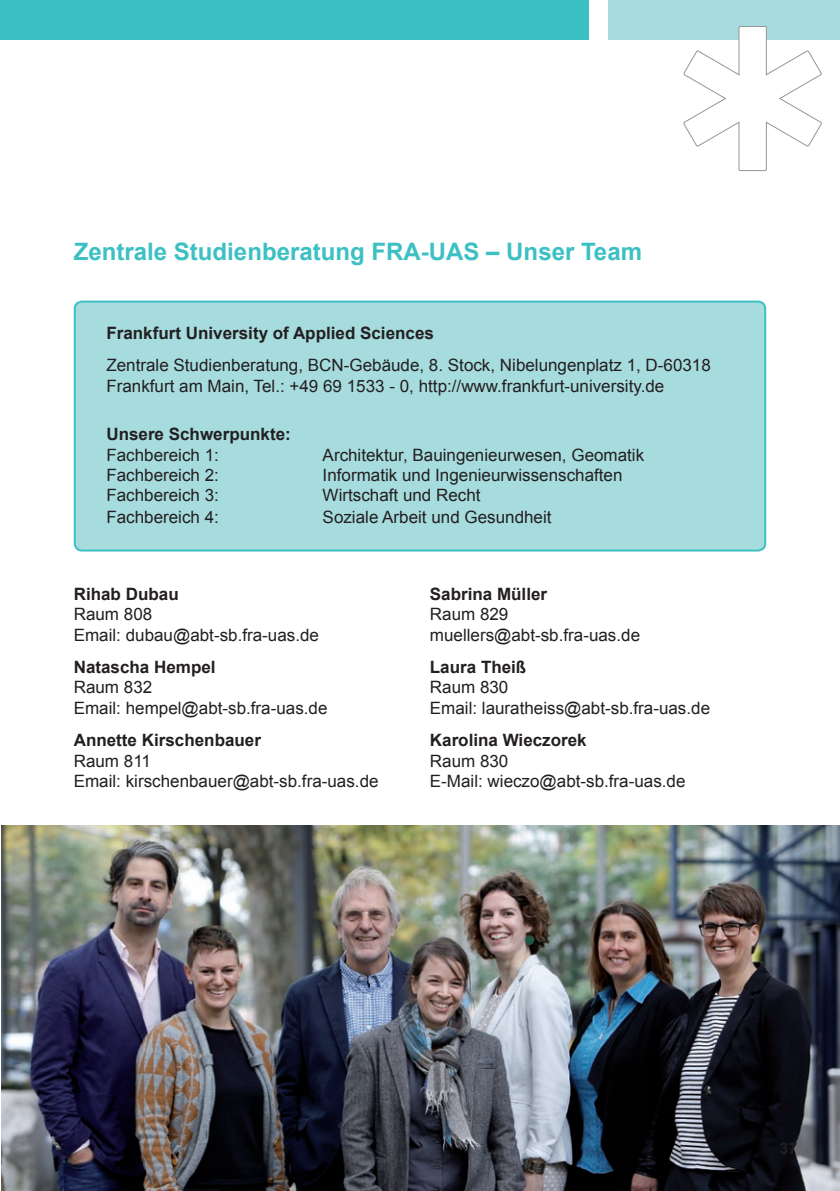
<style>
.page{position:relative;width:840px;height:1191px;background:#fff}
.page>*{position:absolute;margin:0;border:0;box-sizing:border-box;transform-origin:0 0}
.t1{font:700 24px "Arial";color:#3cc0c4}
.t2{font:17px/20.4px "Arial";color:#231f20}
.t3{font:700 17px "Arial";color:#231f20}
.t4{font:700 16px "Arial";color:#231f20}
</style>
<div class="page">
<div style="left:75px;top:301px;width:689px;height:249px;background:#a7dcdf;border-radius:7px"></div>
<div style="left:74px;top:300px;width:691px;height:251px;border:2px solid #3cc0c4;border-radius:7px"></div>
<div style="left:0;top:0;width:587px;height:40px;background:#3cc0c4"></div>
<div style="left:607px;top:0;width:232px;height:40px;background:#a7dcdf"></div>
<img style="left:1px;top:825px;width:838px;height:366px">
<svg style="left:683px;top:26px;width:139px;height:145px"></svg>
<h1 class="t1" style="left:74px;top:235px;width:569px">Zentrale Studienberatung FRA-UAS – Unser Team</h1>
<p class="t3" style="left:106px;top:322px;width:329px">Frankfurt University of Applied Sciences</p>
<p class="t2" style="left:106px;top:355px;width:605px">Zentrale Studienberatung, BCN-Gebäude, 8. Stock, Nibelungenplatz 1, D-60318<br>Frankfurt am Main, Tel.: +49 69 1533 - 0, http://www.frankfurt-university.de</p>
<p class="t3" style="left:106px;top:423px;width:186px">Unsere Schwerpunkte:</p>
<p class="t2" style="left:106px;top:444px;width:114px">Fachbereich 1:</p>
<p class="t2" style="left:322px;top:444px;width:323px">Architektur, Bauingenieurwesen, Geomatik</p>
<p class="t2" style="left:106px;top:465px;width:114px">Fachbereich 2:</p>
<p class="t2" style="left:322px;top:465px;width:301px">Informatik und Ingenieurwissenschaften</p>
<p class="t2" style="left:106px;top:485px;width:114px">Fachbereich 3:</p>
<p class="t2" style="left:322px;top:485px;width:159px">Wirtschaft und Recht</p>
<p class="t2" style="left:106px;top:507px;width:114px">Fachbereich 4:</p>
<p class="t2" style="left:322px;top:507px;width:230px">Soziale Arbeit und Gesundheit</p>
<p class="t3" style="left:74px;top:582px;width:106px">Rihab Dubau</p>
<p class="t2" style="left:74px;top:604px;width:246px">Raum 808<br>Email: dubau@abt-sb.fra-uas.de</p>
<p class="t3" style="left:74px;top:656px;width:143px">Natascha Hempel</p>
<p class="t2" style="left:74px;top:677px;width:255px">Raum 832<br>Email: hempel@abt-sb.fra-uas.de</p>
<p class="t3" style="left:74px;top:729px;width:189px">Annette Kirschenbauer</p>
<p class="t2" style="left:74px;top:750px;width:306px">Raum 811<br>Email: kirschenbauer@abt-sb.fra-uas.de</p>
<p class="t3" style="left:429px;top:582px;width:119px">Sabrina Müller</p>
<p class="t2" style="left:429px;top:604px;width:212px">Raum 829 muellers@abt-sb.fra-uas.de</p>
<p class="t3" style="left:429px;top:656px;width:98px">Laura Theiß</p>
<p class="t2" style="left:429px;top:677px;width:281px">Raum 830<br>Email: lauratheiss@abt-sb.fra-uas.de</p>
<p class="t3" style="left:429px;top:729px;width:158px">Karolina Wieczorek</p>
<p class="t2" style="left:429px;top:750px;width:257px">Raum 830<br>E-Mail: wieczo@abt-sb.fra-uas.de</p>
<p class="t4" style="left:779px;top:1138px;width:19px">37</p>
</div>
